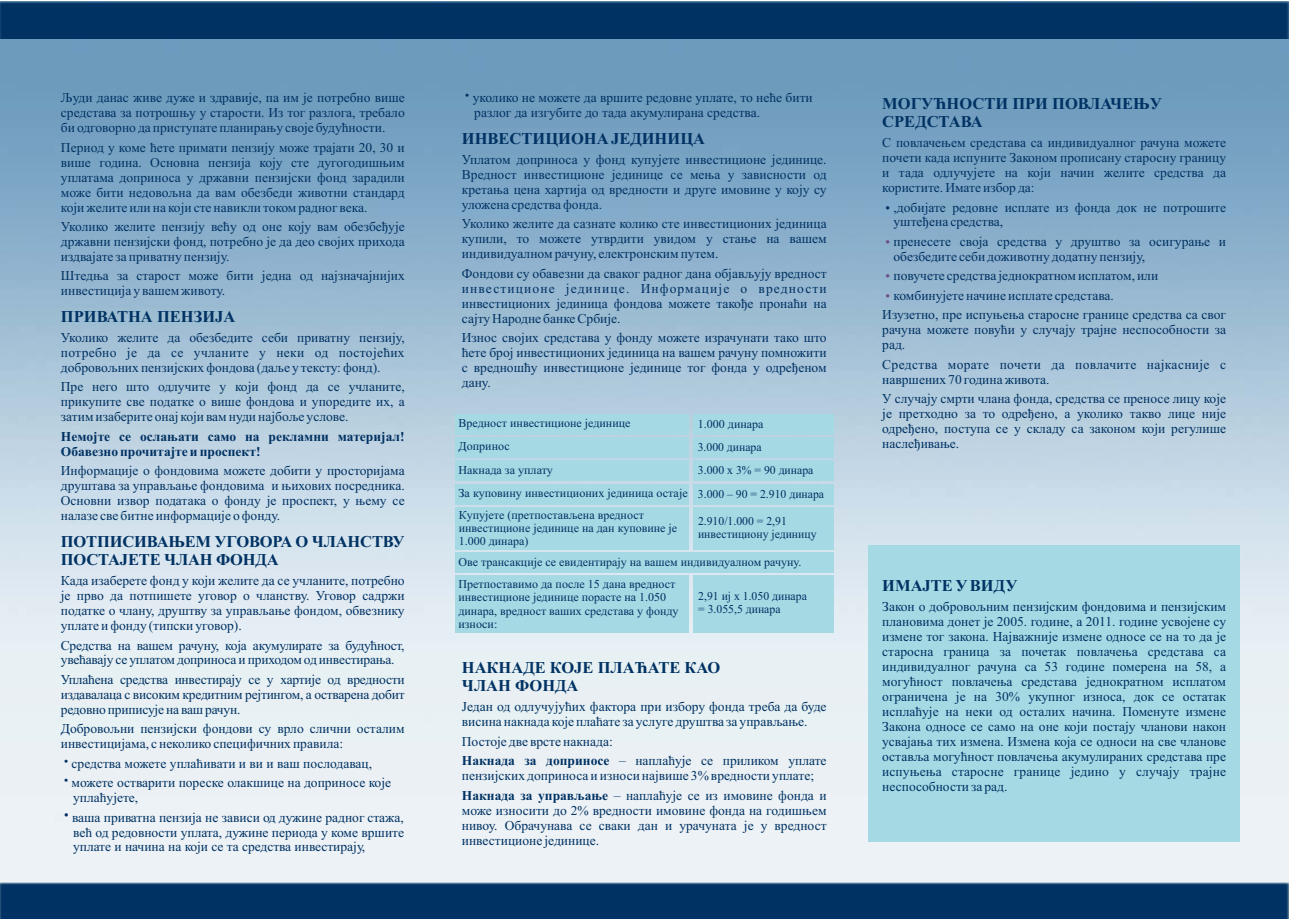
<style>
.page{position:relative;width:1289px;height:919px;background:#fff}
.page>*{position:absolute;margin:0;border:0;box-sizing:border-box;transform-origin:0 0}
.t1{font:700 16.5px/18.3px "Times New Roman";color:#003263}
.t2{font:13.5px/15px "Times New Roman";color:#003263;text-align:justify}
.t3{font:13.5px/15px "Times New Roman";letter-spacing:-.02em;color:#003263}
.t4{font:700 13.5px/15px "Times New Roman";color:#003263}
.t5{font:13.5px/15px "Times New Roman";letter-spacing:.025em;color:#003263}
.t6{font:12px/13.4px "Times New Roman";color:#003263}
.s1{font-weight:700}
.s2{color:#6e4d8b}
</style>
<div class="page">
<img style="left:1px;top:1px;width:1287px;height:881px">
<div style="left:0;top:2px;width:1288px;height:36px;background:#003263"></div>
<div style="left:868px;top:545px;width:372px;height:296px;background:#a5dae5"></div>
<img style="left:0;top:882px;width:1288px;height:36px">
<div style="left:455px;top:414px;width:234px;height:20px;background:#a5d9e4"></div>
<div style="left:455px;top:437px;width:234px;height:20px;background:#a5d9e4"></div>
<div style="left:455px;top:460px;width:234px;height:20px;background:#a5d9e4"></div>
<div style="left:455px;top:484px;width:234px;height:20px;background:#a5d9e4"></div>
<div style="left:455px;top:507px;width:234px;height:42px;background:#a5d9e4"></div>
<div style="left:455px;top:552px;width:378px;height:21px;background:#a5d9e4"></div>
<div style="left:455px;top:575px;width:234px;height:58px;background:#a5d9e4"></div>
<div style="left:693px;top:414px;width:140px;height:20px;background:#a5d9e4"></div>
<div style="left:693px;top:437px;width:140px;height:20px;background:#a5d9e4"></div>
<div style="left:693px;top:460px;width:140px;height:20px;background:#a5d9e4"></div>
<div style="left:693px;top:484px;width:140px;height:20px;background:#a5d9e4"></div>
<div style="left:693px;top:507px;width:140px;height:42px;background:#a5d9e4"></div>
<div style="left:693px;top:575px;width:140px;height:58px;background:#a5d9e4"></div>
<p class="t2" style="left:61px;top:92px;width:345px">Људи данас живе дуже и здравије, па им је потребно више средстава за потрошњу у старости. Из тог разлога, требало би одговорно да приступате планирању своје будућности.</p>
<p class="t2" style="left:61px;top:141px;width:345px">Период у коме ћете примати пензију може трајати 20, 30 и више година. Основна пензија коју сте дугогодишњим уплатама доприноса у државни пензијски фонд зарадили може бити недовољна да вам обезбеди животни стандард који желите или на који сте навикли током радног века.</p>
<p class="t2" style="left:61px;top:220px;width:345px">Уколико желите пензију већу од оне коју вам обезбеђује државни пензијски фонд, потребно је да део својих прихода издвајате за приватну пензију.</p>
<p class="t2" style="left:61px;top:270px;width:345px">Штедња за старост може бити једна од најзначајнијих инвестиција у вашем животу.</p>
<p class="t1" style="left:61px;top:309px;width:176px">ПРИВАТНА ПЕНЗИЈА</p>
<p class="t2" style="left:61px;top:331px;width:345px">Уколико желите да обезбедите себи приватну пензију, потребно је да се учланите у неки од постојећих добровољних пензијских фондова (даље у тексту: фонд).</p>
<p class="t2" style="left:61px;top:381px;width:345px">Пре него што одлучите у који фонд да се учланите, прикупите све податке о више фондова и упоредите их, а затим изаберите онај који вам нуди најбоље услове.</p>
<p class="t4" style="left:61px;top:430px;width:345px">Немојте се ослањати само на рекламни материјал!<br>Обавезно прочитајте и проспект!</p>
<p class="t2" style="left:61px;top:464px;width:345px">Информације о фондовима можете добити у просторијама друштава за управљање фондовима и њихових посредника.<br>Основни извор података о фонду је проспект, у њему се налазе све битне информације о фонду.</p>
<p class="t1" style="left:61px;top:533px;width:345px">ПОТПИСИВАЊЕМ УГОВОРА О ЧЛАНСТВУ<br>ПОСТАЈЕТЕ ЧЛАН ФОНДА</p>
<p class="t2" style="left:61px;top:574px;width:345px">Када изаберете фонд у који желите да се учланите, потребно је прво да потпишете уговор о чланству. Уговор садржи податке о члану, друштву за управљање фондом, обвезнику уплате и фонду (типски уговор).</p>
<p class="t3" style="left:61px;top:638px;width:345px">Средства на вашем рачуну, која акумулирате за будућност, увећавају се уплатом доприноса и приходом од инвестирања.</p>
<p class="t2" style="left:61px;top:673px;width:345px">Уплаћена средства инвестирају се у хартије од вредности издавалаца с високим кредитним рејтингом, а остварена добит редовно приписује на ваш рачун.</p>
<p class="t2" style="left:61px;top:722px;width:345px">Добровољни пензијски фондови су врло слични осталим инвестицијама, с неколико специфичних правила:</p>
<p class="t2" style="left:64px;top:757px;width:310px">• средства можете уплаћивати и ви и ваш послодавац,</p>
<p class="t2" style="left:73px;top:776px;width:319px;text-indent:-9px">• можете остварити пореске олакшице на доприносе које уплаћујете,</p>
<p class="t2" style="left:73px;top:810px;width:332px;text-indent:-9px">• ваша приватна пензија не зависи од дужине радног стажа, већ од редовности уплата, дужине периода у коме вршите уплате и начина на који се та средства инвестирају,</p>
<p class="t2" style="left:474px;top:92px;width:340px;text-indent:-9px">• уколико не можете да вршите редовне уплате, то неће бити разлог да изгубите до тада акумулирана средства.</p>
<p class="t1" style="left:462px;top:131px;width:245px">ИНВЕСТИЦИОНА ЈЕДИНИЦА</p>
<p class="t2" style="left:462px;top:153px;width:366px">Уплатом доприноса у фонд купујете инвестиционе јединице.<br>Вредност инвестиционе јединице се мења у зависности од кретања цена хартија од вредности и друге имовине у коју су уложена средства фонда.</p>
<p class="t2" style="left:462px;top:218px;width:366px">Уколико желите да сазнате колико сте инвестиционих јединица купили, то можете утврдити увидом у стање на вашем индивидуалном рачуну, електронским путем.</p>
<p class="t2" style="left:462px;top:267px;width:366px">Фондови су обавезни да сваког радног дана објављују вредност инвестиционе јединице. Информације о вредности инвестиционих јединица фондова можете такође пронаћи на сајту Народне банке Србије.</p>
<p class="t2" style="left:462px;top:331px;width:366px">Износ својих средстава у фонду можете израчунати тако што ћете број инвестиционих јединица на вашем рачуну помножити с вредношћу инвестиционе јединице тог фонда у одређеном дану.</p>
<p class="t6" style="left:458px;top:417px;width:173px">Вредност инвестиционе јединице</p>
<p class="t6" style="left:698px;top:418px;width:67px">1.000 динара</p>
<p class="t6" style="left:458px;top:435px;width:231px;line-height:23.5px">Допринос<br>Накнада за уплату<br>За куповину инвестиционих јединица остаје</p>
<p class="t6" style="left:458px;top:509px;width:220px">Купујете (претпостављена вредност инвестиционе јединице на дан куповине је<br>1.000 динара)</p>
<p class="t6" style="left:458px;top:551px;width:344px;line-height:22.2px">Ове трансакције се евидентирају на вашем индивидуалном рачуну.<br>Претпоставимо да после 15 дана вредност</p>
<p class="t6" style="left:458px;top:591px;width:222px">инвестиционе јединице порасте на 1.050 динара, вредност ваших средстава у фонду износи:</p>
<p class="t6" style="left:697px;top:436px;width:128px;line-height:23.4px">3.000 динара<br>3.000 x 3% = 90 динара<br>3.000 – 90 = 2.910 динара</p>
<p class="t6" style="left:698px;top:515px;width:120px">2.910/1.000 = 2,91 инвестициону јединицу</p>
<p class="t6" style="left:698px;top:590px;width:110px">2,91 иј x 1.050 динара = 3.055,5 динара</p>
<p class="t1" style="left:462px;top:660px;width:260px">НАКНАДЕ КОЈЕ ПЛАЋАТЕ КАО<br>ЧЛАН ФОНДА</p>
<p class="t2" style="left:462px;top:700px;width:366px">Један од одлучујућих фактора при избору фонда треба да буде висина накнада које плаћате за услуге друштва за управљање.</p>
<p class="t2" style="left:462px;top:732px;width:366px;line-height:19.5px">Постоје две врсте накнада:<br><span class="s1">Накнада за доприносе</span> – наплаћује се приликом уплате</p>
<p class="t2" style="left:462px;top:767px;width:366px;line-height:19.5px">пензијских доприноса и износи највише 3% вредности уплате;<br><span class="s1">Накнада за управљање</span> – наплаћује се из имовине фонда и</p>
<p class="t2" style="left:462px;top:803px;width:366px">може износити до 2% вредности имовине фонда на годишњем нивоу. Обрачунава се сваки дан и урачуната је у вредност инвестиционе јединице.</p>
<p class="t1" style="left:882px;top:96px;width:281px">МОГУЋНОСТИ ПРИ ПОВЛАЧЕЊУ<br>СРЕДСТАВА</p>
<p class="t2" style="left:882px;top:136px;width:345px">С повлачењем средстава са индивидуалног рачуна можете почети када испуните Законом прописану старосну границу и тада одлучујете на који начин желите средства да користите. Имате избор да:</p>
<p class="t2" style="left:893px;top:201px;width:334px;text-indent:-8px">• ,добијате редовне исплате из фонда док не потрошите уштеђена средства,</p>
<p class="t2" style="left:893px;top:235px;width:334px;text-indent:-8px"><span class="s2">•</span> пренесете своја средства у друштво за осигурање и обезбедите себи доживотну додатну пензију,</p>
<p class="t2" style="left:885px;top:269px;width:274px"><span class="s2">•</span> повучете средства једнократном исплатом, или</p>
<p class="t2" style="left:882px;top:287px;width:345px;line-height:19.5px"><span class="s2">•</span> комбинујете начине исплате средстава.<br>Изузетно, пре испуњења старосне границе средства са свог</p>
<p class="t2" style="left:882px;top:323px;width:345px">рачуна можете повући у случају трајне неспособности за рад.</p>
<p class="t5" style="left:882px;top:358px;width:345px">Средства морате почети да повлачите најкасније с навршених 70 година живота.</p>
<p class="t2" style="left:882px;top:392px;width:345px">У случају смрти члана фонда, средства се преносе лицу које је претходно за то одређено, а уколико такво лице није одређено, поступа се у складу са законом који регулише наслеђивање.</p>
<p class="t1" style="left:882px;top:578px;width:137px">ИМАЈТЕ У ВИДУ</p>
<p class="t2" style="left:882px;top:600px;width:345px">Закон о добровољним пензијским фондовима и пензијским плановима донет је 2005. године, а 2011. године усвојене су измене тог закона. Најважније измене односе се на то да је старосна граница за почетак повлачења средстава са индивидуалног рачуна са 53 године померена на 58, а могућност повлачења средстава једнократном исплатом ограничена је на 30% укупног износа, док се остатак исплаћује на неки од осталих начина. Поменуте измене Закона односе се само на оне који постају чланови након усвајања тих измена. Измена која се односи на све чланове оставља могућност повлачења акумулираних средстава пре испуњења старосне границе једино у случају трајне неспособности за рад.</p>
</div>
